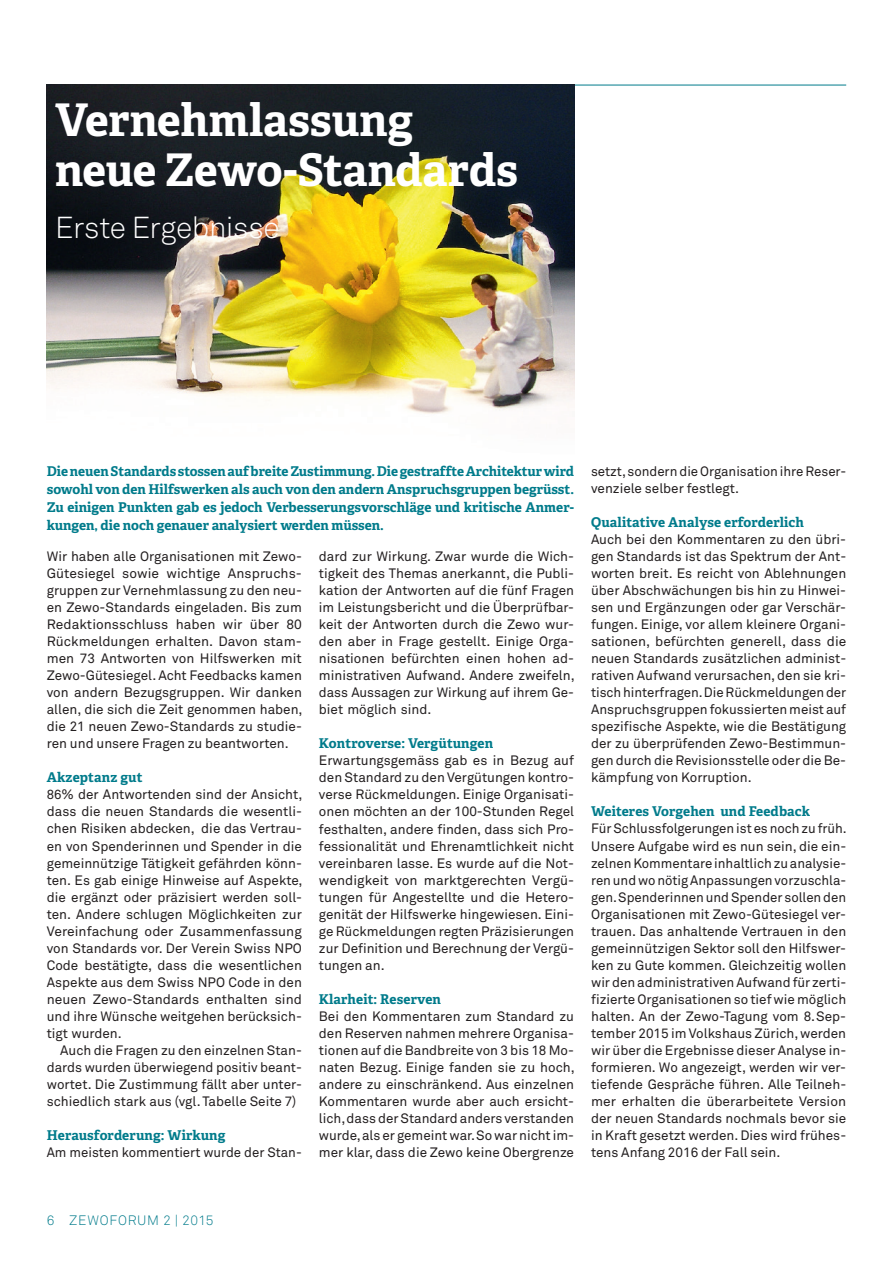
<style>
.page{position:relative;width:893px;height:1263px;background:#fff}
.page>*{position:absolute;margin:0;border:0;box-sizing:border-box;transform-origin:0 0}
.t1{font:700 45px/49.5px "Adelle Basic";letter-spacing:-.01em;color:#fff}
.t2{font:300 30px "Akkurat Std";letter-spacing:-.015em;color:#fff}
.t3{font:13.5px/17px "Akkurat Std";color:#231f20;text-align:justify}
.t4{font:700 13.5px/18px "Adelle Basic";letter-spacing:.005em;color:#007b8b;text-align:justify}
.t5{font:300 13.5px "Akkurat Std";letter-spacing:.05em;color:#007b8b}
.s1{font-size:13.2px}
</style>
<div class="page">
<hr style="left:47px;top:85px;width:799px;height:1px;background:#007b8b">
<img style="left:47px;top:85px;width:527px;height:329px">
<h1 class="t1" style="left:55px;top:96px;width:464px">Vernehmlassung neue Zewo-Standards</h1>
<h2 class="t2" style="left:55px;top:210px;width:226px">Erste Ergebnisse</h2>
<p class="t4" style="left:47px;top:462px;width:529px">Die neuen Standards stossen auf breite Zustimmung. Die gestraffte Architektur wird sowohl von den Hilfswerken als auch von den andern Anspruchsgruppen begrüsst.<br>Zu einigen Punkten gab es jedoch Verbesserungsvorschläge und kritische Anmer&shy;kungen, die noch genauer analysiert werden müssen.</p>
<p class="t3" style="left:47px;top:548px;width:257px">Wir haben alle Organisationen mit Zewo-Gütesiegel sowie wichtige Anspruchs&shy;gruppen zur Vernehmlassung zu den neu&shy;en Zewo-Standards eingeladen. Bis zum Redaktionsschluss haben wir über 80<br>Rückmeldungen erhalten. Davon stam&shy;men 73 Antworten von Hilfswerken mit Zewo-Gütesiegel. Acht Feedbacks kamen von andern Bezugsgruppen. Wir danken allen, die sich die Zeit genommen haben, die 21 neuen Zewo-Standards zu studie&shy;ren und unsere Fragen zu beantworten.</p>
<p class="t4" style="left:47px;top:769px;width:97px">Akzeptanz gut</p>
<p class="t3" style="left:47px;top:787px;width:257px"><span class="s1">86</span>% der Antwortenden sind der Ansicht, dass die neuen Standards die wesentli&shy;chen Risiken abdecken, die das Vertrau&shy;en von Spenderinnen und Spender in die gemeinnützige Tätigkeit gefährden könn&shy;ten. Es gab einige Hinweise auf Aspekte, die ergänzt oder präzisiert werden soll&shy;ten. Andere schlugen Möglichkeiten zur Vereinfachung oder Zusammenfassung von Standards vor. Der Verein Swiss NPO Code bestätigte, dass die wesentlichen Aspekte aus dem Swiss NPO Code in den neuen Zewo-Standards enthalten sind und ihre Wünsche weitgehen berücksich&shy;tigt wurden.</p>
<p class="t3" style="left:47px;top:1042px;width:257px;text-indent:13px">Auch die Fragen zu den einzelnen Stan&shy;dards wurden überwiegend positiv beant&shy;wortet. Die Zustimmung fällt aber unter&shy;schiedlich stark aus (vgl. Tabelle Seite 7)</p>
<p class="t4" style="left:47px;top:1126px;width:180px">Herausforderung: Wirkung</p>
<p class="t3" style="left:47px;top:1144px;width:257px">Am meisten kommentiert wurde der Stan-</p>
<p class="t3" style="left:319px;top:548px;width:257px">dard zur Wirkung. Zwar wurde die Wich&shy;tigkeit des Themas anerkannt, die Publi&shy;kation der Antworten auf die fünf Fragen im Leistungsbericht und die Überprüfbar&shy;keit der Antworten durch die Zewo wur&shy;den aber in Frage gestellt. Einige Orga&shy;nisationen befürchten einen hohen ad&shy;ministrativen Aufwand. Andere zweifeln, dass Aussagen zur Wirkung auf ihrem Ge&shy;biet möglich sind.</p>
<p class="t4" style="left:319px;top:735px;width:176px">Kontroverse: Vergütungen</p>
<p class="t3" style="left:319px;top:753px;width:257px">Erwartungsgemäss gab es in Bezug auf den Standard zu den Vergütungen kontro&shy;verse Rückmeldungen. Einige Organisati&shy;onen möchten an der 100-Stunden Regel festhalten, andere finden, dass sich Pro&shy;fessionalität und Ehrenamtlichkeit nicht vereinbaren lasse. Es wurde auf die Not&shy;wendigkeit von marktgerechten Vergü&shy;tungen für Angestellte und die Hetero&shy;genität der Hilfswerke hingewiesen. Eini&shy;ge Rückmeldungen regten Präzisierungen zur Definition und Berechnung der Vergü&shy;tungen an.</p>
<p class="t4" style="left:319px;top:990px;width:124px">Klarheit: Reserven</p>
<p class="t3" style="left:319px;top:1008px;width:257px">Bei den Kommentaren zum Standard zu den Reserven nahmen mehrere Organisa&shy;tionen auf die Bandbreite von 3 bis 18 Mo&shy;naten Bezug. Einige fanden sie zu hoch, andere zu einschränkend. Aus einzelnen Kommentaren wurde aber auch ersicht&shy;lich, dass der Standard anders verstanden wurde, als er gemeint war. So war nicht im&shy;mer klar, dass die Zewo keine Obergrenze</p>
<p class="t3" style="left:591px;top:463px;width:257px">setzt, sondern die Organisation ihre Reser&shy;venziele selber festlegt.</p>
<p class="t4" style="left:591px;top:514px;width:214px">Qualitative Analyse erforderlich</p>
<p class="t3" style="left:591px;top:531px;width:257px">Auch bei den Kommentaren zu den übri&shy;gen Standards ist das Spektrum der Ant&shy;worten breit. Es reicht von Ablehnungen über Abschwächungen bis hin zu Hinwei&shy;sen und Ergänzungen oder gar Verschär&shy;fungen. Einige, vor allem kleinere Organi&shy;sationen, befürchten generell, dass die neuen Standards zusätzlichen administ&shy;rativen Aufwand verursachen, den sie kri&shy;tisch hinterfragen. Die Rückmeldungen der Anspruchsgruppen fokussierten meist auf spezifische Aspekte, wie die Bestätigung der zu überprüfenden Zewo-Bestimmun&shy;gen durch die Revisionsstelle oder die Be&shy;kämpfung von Korruption.</p>
<p class="t4" style="left:591px;top:803px;width:220px">Weiteres Vorgehen und Feedback</p>
<p class="t3" style="left:591px;top:821px;width:257px">Für Schlussfolgerungen ist es noch zu früh.<br>Unsere Aufgabe wird es nun sein, die ein&shy;zelnen Kommentare inhaltlich zu analysie&shy;ren und wo nötig Anpassungen vorzuschla&shy;gen. Spenderinnen und Spender sollen den Organisationen mit Zewo-Gütesiegel ver&shy;trauen. Das anhaltende Vertrauen in den gemeinnützigen Sektor soll den Hilfswer&shy;ken zu Gute kommen. Gleichzeitig wollen wir den administrativen Aufwand für zerti&shy;fizierte Organisationen so tief wie möglich halten. An der Zewo-Tagung vom 8.Sep&shy;tember 2015 im Volkshaus Zürich, werden wir über die Ergebnisse dieser Analyse in&shy;formieren. Wo angezeigt, werden wir ver&shy;tiefende Gespräche führen. Alle Teilneh&shy;mer erhalten die überarbeitete Version der neuen Standards nochmals bevor sie in Kraft gesetzt werden. Dies wird frühes&shy;tens Anfang 2016 der Fall sein.</p>
<p class="t5" style="left:47px;top:1212px;width:168px">6 ZEWOFORUM 2 | 2015</p>
</div>
